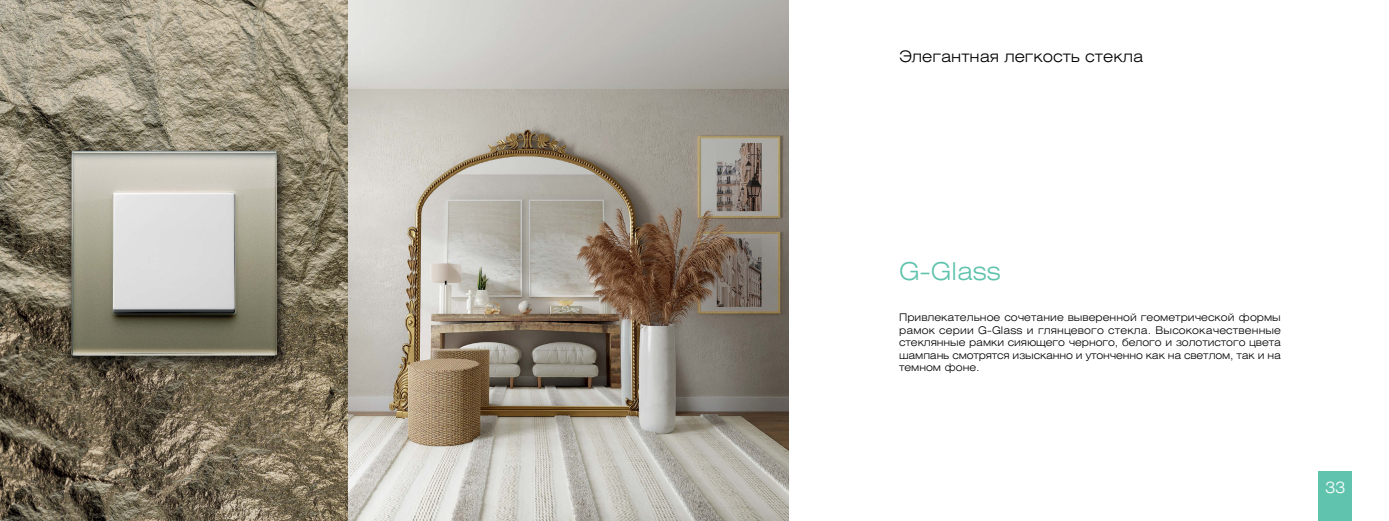
<style>
.page{position:relative;width:1389px;height:521px;background:#fff}
.page>*{position:absolute;margin:0;border:0;box-sizing:border-box;transform-origin:0 0}
.t1{font:300 24.5px "Helios Ext";color:#60c3ad}
.t2{font:300 15.75px "Helios Ext";color:#000}
.t3{font:300 15.75px "Helios Ext";color:#fff}
.t4{font:300 10.5px/12.6px "Helios Ext";letter-spacing:-.015em;color:#000;text-align:justify}
</style>
<div class="page">
<div style="left:1319px;top:471px;width:33px;height:50px;background:#60c3ad"></div>
<img style="left:0;top:0;width:789px;height:521px">
<div style="left:63px;top:145px;width:226px;height:226px;background:#000;opacity:.6"></div>
<img style="left:68px;top:151px;width:211px;height:206px">
<h2 class="t2" style="left:899px;top:47px;width:246px">Элегантная легкость стекла</h2>
<h1 class="t1" style="left:899px;top:256px;width:103px">G-Glass</h1>
<p class="t4" style="left:899px;top:311px;width:383px">Привлекательное сочетание выверенной геометрической формы рамок серии G-Glass и глянцевого стекла. Высококачественные стеклянные рамки сияющего черного, белого и золотистого цвета шампань смотрятся изысканно и утонченно как на светлом, так и на темном фоне.</p>
<h2 class="t3" style="left:1325px;top:477px;width:22px">33</h2>
</div>
